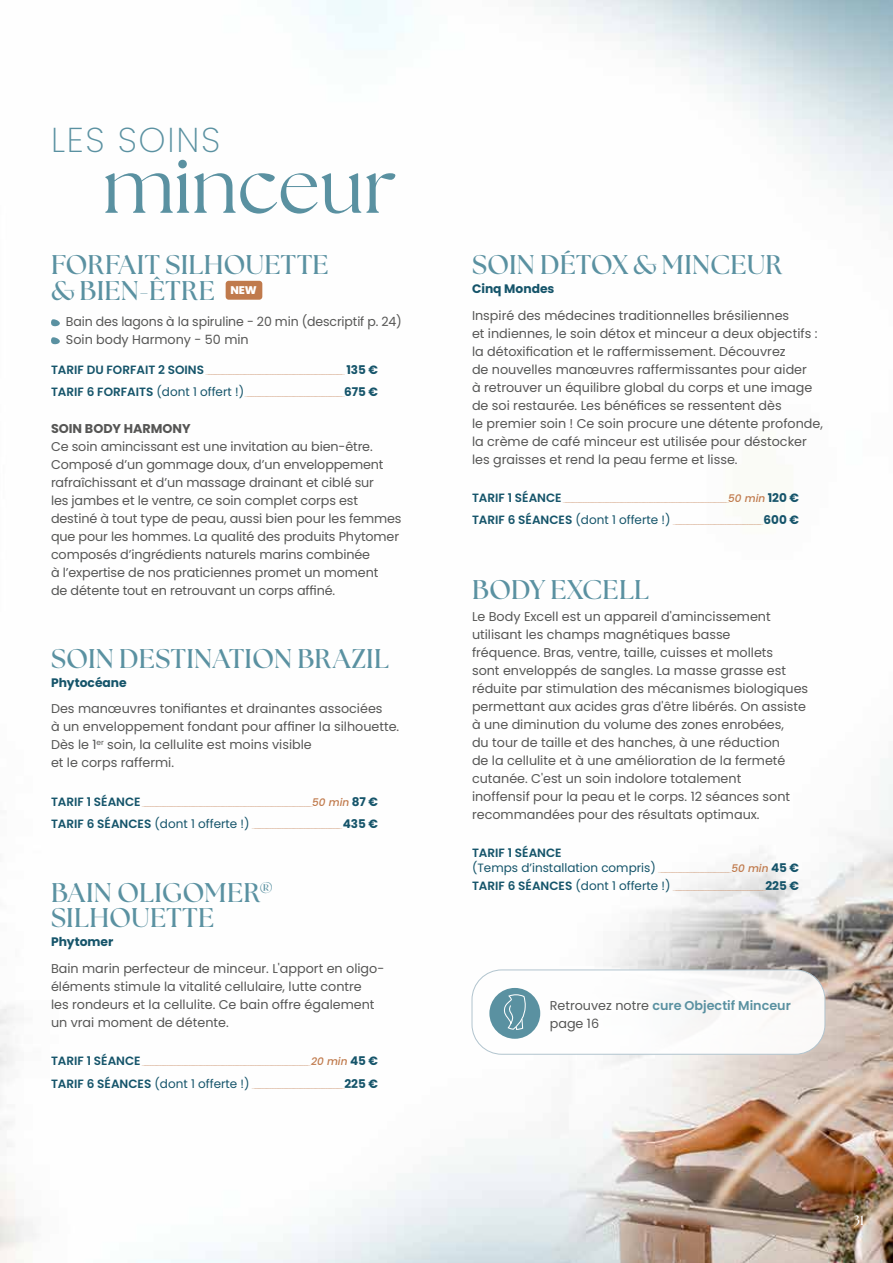
<style>
.page{position:relative;width:893px;height:1263px;background:#fff}
.page>*{position:absolute;margin:0;border:0;box-sizing:border-box;transform-origin:0 0}
.t1{font:78px "The Seasons";color:#5a91a1}
.t2{font:200 34.5px "Poppins";letter-spacing:.05em;color:#5a91a1}
.t3{font:700 27px/25.5px "The Seasons";letter-spacing:.01em;color:#5a91a1}
.t4{font:700 13.5px "The Seasons";color:#fff}
.t5{font:12.75px/18px "Poppins";color:#565655}
.t6{font:700 12.75px "Poppins";color:#565655}
.t7{font:700 12.3px "Poppins";color:#15546a}
.t8{font:600 12px "Poppins";color:#15546a}
.t9{font:800 11.1px "Poppins";color:#fff}
.t10{font:100 10.5px/22.2px "Poppins";color:#c07a4c}
.s1{font-weight:600;font-size:12px;color:#15546a}
.s2{font-weight:700;font-size:12px;color:#15546a}
.s3{font-weight:400;font-size:12px;color:#15546a}
.s4{font-weight:500;font-style:italic}
.s5{font-weight:600;color:#5a91a1}
</style>
<div class="page">
<img style="left:0;top:0;width:893px;height:1263px">
<div style="left:226px;top:281px;width:36px;height:19px;background:#c07a4c;border-radius:3px"></div>
<svg style="left:50px;top:319px;width:10px;height:7px"></svg>
<svg style="left:50px;top:337px;width:10px;height:7px"></svg>
<div style="left:22px;top:95px;width:404px;height:149px;background:#fff"></div>
<div style="left:472px;top:970px;width:353px;height:84px;background:#fff;border-radius:30px"></div>
<div style="left:472px;top:969px;width:353px;height:85px;border:1px solid #b1c4ce;border-radius:30px"></div>
<div style="left:489px;top:988px;width:51px;height:51px;background:#5a91a1;border-radius:50%"></div>
<svg style="left:503px;top:994px;width:23px;height:36px"></svg>
<div style="left:842px;top:1202px;width:35px;height:37px;background:#000;opacity:.75"></div>
<h2 class="t2" style="left:51px;top:120px;width:171px">LES SOINS</h2>
<h1 class="t1" style="left:103px;top:134px;width:295px">minceur</h1>
<h3 class="t3" style="left:51px;top:252px;width:279px">FORFAIT SILHOUETTE &amp; BIEN-ÊTRE</h3>
<p class="t9" style="left:230px;top:284px;width:28px">NEW</p>
<p class="t5" style="left:66px;top:313px;width:338px">Bain des lagons à la spiruline - 20 min (descriptif p. 24)<br>Soin body Harmony - 50 min</p>
<p class="t10" style="left:51px;top:359px;width:329px"><span class="s1">T A R I F D U F O R F A I T 2 S O I N S</span> ________________________________________________________ <span class="s2">1 3 5 €<br></span><span class="s1">T A R I F 6 F O R F A I T S</span> <span class="s3">( d o n t 1 o f f e r t ! )</span> ________________________________________ <span class="s2">6 7 5 €</span></p>
<p class="t6" style="left:51px;top:421px;width:141px">SOIN BODY HARMONY</p>
<p class="t5" style="left:51px;top:437px;width:352px">Ce soin amincissant est une invitation au bien-être.<br>Composé d’un gommage doux, d’un enveloppement rafraîchissant et d’un massage drainant et ciblé sur<br>les jambes et le ventre, ce soin complet corps est destiné à tout type de peau, aussi bien pour les femmes que pour les hommes. La qualité des produits Phytomer composés d’ingrédients naturels marins combinée<br>à l’expertise de nos praticiennes promet un moment<br>de détente tout en retrouvant un corps affiné.</p>
<h3 class="t3" style="left:51px;top:645px;width:339px">SOIN DESTINATION BRAZIL</h3>
<p class="t7" style="left:51px;top:675px;width:77px">Phytocéane</p>
<p class="t5" style="left:51px;top:700px;width:350px">Des manœuvres tonifiantes et drainantes associées<br>à un enveloppement fondant pour affiner la silhouette.<br>Dès le 1<sup>er</sup> soin, la cellulite est moins visible<br>et le corps raffermi.</p>
<p class="t10" style="left:51px;top:813px;width:329px"><span class="s1">T A R I F 6 S É A N C E S</span> <span class="s3">( d o n t 1 o f f e r t e ! )</span> ____________________________________ <span class="s2">4 3 5 €</span></p>
<h3 class="t3" style="left:51px;top:879px;width:223px">BAIN OLIGOMER<sup>®<br></sup>SILHOUETTE</h3>
<p class="t7" style="left:51px;top:935px;width:64px">Phytomer</p>
<p class="t5" style="left:51px;top:959px;width:335px">Bain marin perfecteur de minceur. L'apport en oligo&shy;éléments stimule la vitalité cellulaire, lutte contre<br>les rondeurs et la cellulite. Ce bain offre également un vrai moment de détente.</p>
<p class="t10" style="left:51px;top:1051px;width:329px"><span class="s1">T A R I F 1 S É A N C E</span> ____________________________________________________________________ <span class="s4">2 0 m i n</span> <span class="s2">4 5 €<br></span><span class="s1">T A R I F 6 S É A N C E S</span> <span class="s3">( d o n t 1 o f f e r t e ! )</span> _____________________________________ <span class="s2">2 2 5 €</span></p>
<h3 class="t3" style="left:472px;top:252px;width:312px">SOIN DÉTOX &amp; MINCEUR</h3>
<p class="t7" style="left:472px;top:282px;width:84px">Cinq Mondes</p>
<p class="t5" style="left:472px;top:306px;width:352px">Inspiré des médecines traditionnelles brésiliennes<br>et indiennes, le soin détox et minceur a deux objectifs : la détoxification et le raffermissement. Découvrez<br>de nouvelles manœuvres raffermissantes pour aider<br>à retrouver un équilibre global du corps et une image de soi restaurée. Les bénéfices se ressentent dès<br>le premier soin ! Ce soin procure une détente profonde, la crème de café minceur est utilisée pour déstocker les graisses et rend la peau ferme et lisse.</p>
<p class="t10" style="left:472px;top:487px;width:329px"><span class="s1">T A R I F 1 S É A N C E</span> ___________________________________________________________________ <span class="s4">5 0 m i n</span> <span class="s2">1 2 0 €<br></span><span class="s1">T A R I F 6 S É A N C E S</span> <span class="s3">( d o n t 1 o f f e r t e ! )</span> ____________________________________ <span class="s2">6 0 0 €</span></p>
<h3 class="t3" style="left:472px;top:576px;width:179px">BODY EXCELL</h3>
<p class="t5" style="left:472px;top:607px;width:338px">Le Body Excell est un appareil d'amincissement utilisant les champs magnétiques basse<br>fréquence. Bras, ventre, taille, cuisses et mollets<br>sont enveloppés de sangles. La masse grasse est réduite par stimulation des mécanismes biologiques permettant aux acides gras d'être libérés. On assiste à une diminution du volume des zones enrobées,<br>du tour de taille et des hanches, à une réduction<br>de la cellulite et à une amélioration de la fermeté cutanée. C'est un soin indolore totalement<br>inoffensif pour la peau et le corps. 12 séances sont recommandées pour des résultats optimaux.</p>
<p class="t8" style="left:472px;top:846px;width:91px">TARIF 1 SÉANCE</p>
<p class="t10" style="left:472px;top:859px;width:329px;line-height:18.6px"><span class="s3">(Temps d’installation compris)</span> _____________________________<span class="s4">50 min</span> <span class="s2">45 €<br></span><span class="s1">T A R I F 6 S É A N C E S</span> <span class="s3">( d o n t 1 o f f e r t e ! )</span> _____________________________________ <span class="s2">2 2 5 €</span></p>
<p class="t5" style="left:550px;top:996px;width:243px">Retrouvez notre <span class="s5">cure Objectif Minceur </span>page 16</p>
<p class="t4" style="left:854px;top:1211px;width:12px">31</p>
</div>
